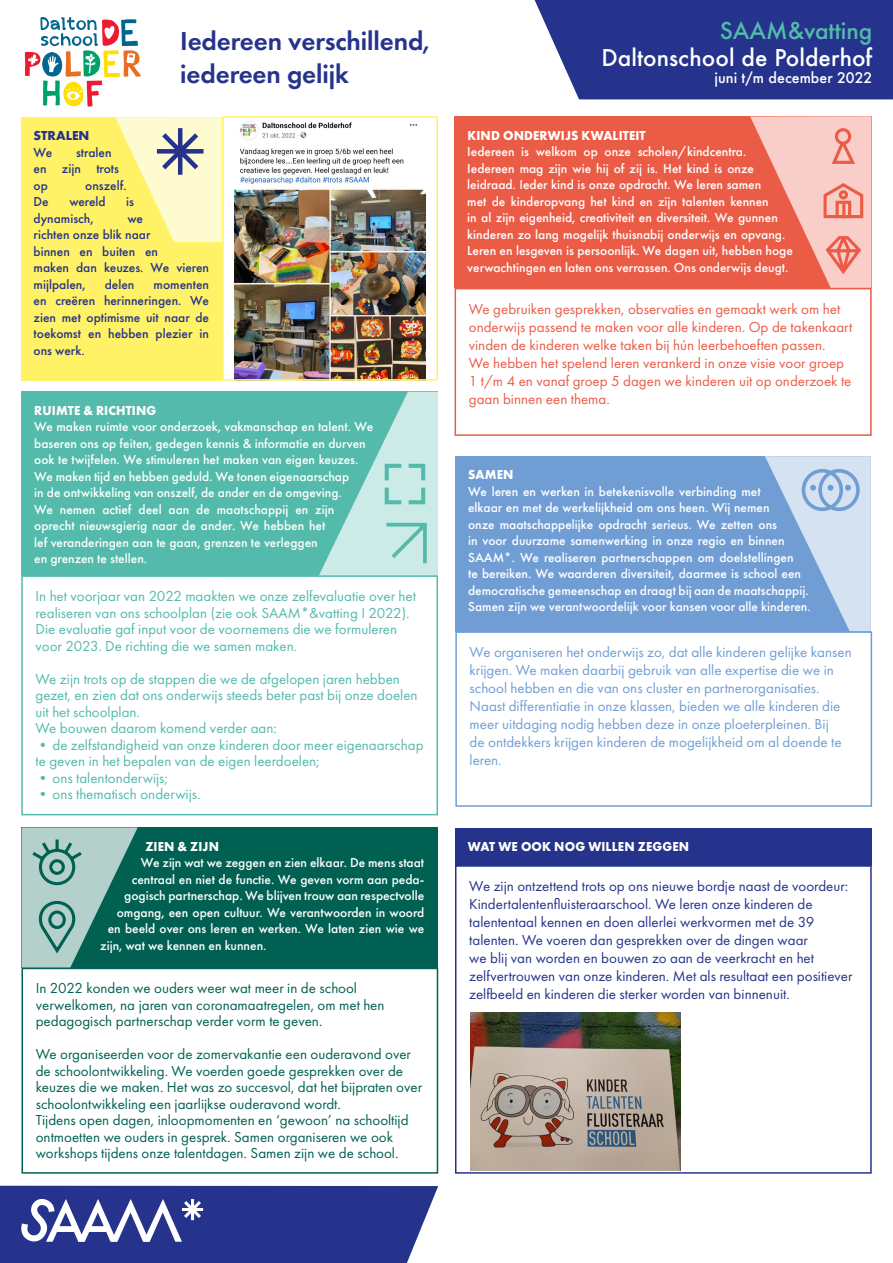
<style>
.page{position:relative;width:893px;height:1263px;background:#fff}
.page>*{position:absolute;margin:0;border:0;box-sizing:border-box;transform-origin:0 0}
.t1{font:600 27px/33px "Futura PT";letter-spacing:-.005em;color:#26338c}
.t2{font:500 22.5px "Futura";color:#fff}
.t3{font:500 22.5px "Futura";color:#54baab}
.t4{font:15px/16.5px "Futura PT";color:#006152}
.t5{font:15px/16.5px "Futura PT";color:#54baab}
.t6{font:15px/18px "Futura PT";color:#26338c}
.t7{font:15px/18px "Futura PT";color:#709ed4}
.t8{font:15px/18px "Futura PT";color:#eb5c47}
.t9{font:500 14.25px "Futura";color:#fff}
.t10{font:500 13.5px/16.5px "Futura PT";color:#fff}
.t11{font:500 13.5px/16.5px "Futura PT";color:#26338c}
.t12{font:700 13.5px "Futura PT";letter-spacing:.01em;color:#fff;scale:.95 1}
.t13{font:700 13.5px "Futura PT";color:#26338c}
</style>
<div class="page">
<div style="left:455px;top:865px;width:417px;height:309px;border:2px solid #26338c"></div>
<div style="left:455px;top:828px;width:417px;height:37px;background:#26338c"></div>
<div style="left:455px;top:117px;width:417px;height:171px;background:#eb5c47"></div>
<svg style="left:750px;top:116px;width:121px;height:172px"></svg>
<div style="left:455px;top:288px;width:417px;height:148px;border:2px solid #eb5c47"></div>
<div style="left:21px;top:117px;width:201px;height:264px;background:#fff266"></div>
<svg style="left:115px;top:117px;width:107px;height:125px"></svg>
<img style="left:234px;top:121px;width:192px;height:257px">
<div style="left:222px;top:116px;width:216px;height:265px;border:2px solid #fff266"></div>
<div style="left:535px;top:0;width:358px;height:99px;background:#26338c"></div>
<svg style="left:0;top:1186px;width:438px;height:77px;background:#3e4998"></svg>
<div style="left:455px;top:456px;width:416px;height:175px;background:#709ed4"></div>
<svg style="left:765px;top:456px;width:106px;height:175px"></svg>
<div style="left:455px;top:631px;width:417px;height:176px;border:2px solid #709ed4"></div>
<svg style="left:25px;top:17px;width:116px;height:90px"></svg>
<div style="left:22px;top:392px;width:416px;height:184px;background:#54baab"></div>
<svg style="left:319px;top:392px;width:119px;height:183px"></svg>
<div style="left:21px;top:575px;width:417px;height:240px;border:2px solid #54baab"></div>
<div style="left:22px;top:827px;width:416px;height:141px;background:#006152"></div>
<div style="left:22px;top:968px;width:416px;height:206px;border:2px solid #006152"></div>
<svg style="left:22px;top:827px;width:116px;height:141px"></svg>
<img style="left:470px;top:1012px;width:211px;height:158px">
<p class="t13" style="left:34px;top:127px;width:57px">STRALEN</p>
<p class="t11" style="left:34px;top:144px;width:20px">We</p>
<p class="t11" style="left:34px;top:144px;width:87px;text-indent:42px">stralen en zijn trots op</p>
<p class="t11" style="left:85px;top:177px;width:43px">onszelf.</p>
<h1 class="t1" style="left:180px;top:24px;width:252px">Iedereen verschillend, iedereen gelijk</h1>
<p class="t11" style="left:34px;top:194px;width:17px">De</p>
<p class="t11" style="left:69px;top:194px;width:38px">wereld</p>
<p class="t11" style="left:126px;top:194px;width:9px">is</p>
<p class="t11" style="left:34px;top:210px;width:62px">dynamisch,</p>
<p class="t11" style="left:34px;top:210px;width:177px;text-indent:94px">we<br>richten onze blik naar<br>binnen en buiten en<br>maken dan keuzes. We vieren mijlpalen,</p>
<p class="t11" style="left:105px;top:276px;width:31px">delen</p>
<p class="t11" style="left:34px;top:276px;width:177px;text-align:justify;text-indent:120px">momenten en creëren herinneringen. We zien met optimisme uit naar de toekomst en hebben plezier in ons werk.</p>
<p class="t12" style="left:34px;top:402px;width:130px">RUIMTE &amp; RICHTING</p>
<p class="t10" style="left:34px;top:418px;width:341px">We maken ruimte voor onderzoek, vakmanschap en talent. We baseren ons op feiten, gedegen kennis &amp; informatie en durven ook te twijfelen. We stimuleren het maken van eigen keuzes.<br>We maken tijd en hebben geduld. We tonen eigenaarschap<br>in de ontwikkeling van onszelf, de ander en de omgeving.<br>We nemen actief deel aan de maatschappij en zijn oprecht nieuwsgierig naar de ander. We hebben het<br>lef veranderingen aan te gaan, grenzen te verleggen<br>en grenzen te stellen.</p>
<p class="t5" style="left:36px;top:588px;width:382px">In het voorjaar van 2022 maakten we onze zelfevaluatie over het realiseren van ons schoolplan (zie ook SAAM*&amp;vatting I 2022).<br>Die evaluatie gaf input voor de voornemens die we formuleren voor 2023. De richting die we samen maken.</p>
<p class="t5" style="left:36px;top:670px;width:384px">We zijn trots op de stappen die we de afgelopen jaren hebben gezet, en zien dat ons onderwijs steeds beter past bij onze doelen uit het schoolplan.<br>We bouwen daarom komend verder aan:</p>
<p class="t5" style="left:36px;top:736px;width:390px">•de zelfstandigheid van onze kinderen door meer eigenaarschap te geven in het bepalen van de eigen leerdoelen;</p>
<p class="t5" style="left:36px;top:769px;width:134px">•ons talentonderwijs;</p>
<p class="t5" style="left:36px;top:786px;width:166px">•ons thematisch onderwijs.</p>
<p class="t12" style="left:145px;top:837px;width:79px">ZIEN &amp; ZIJN</p>
<p class="t10" style="left:141px;top:854px;width:285px">We zijn wat we zeggen en zien elkaar. De mens staat</p>
<p class="t10" style="left:132px;top:871px;width:294px">centraal en niet de functie. We geven vorm aan peda-</p>
<p class="t10" style="left:124px;top:887px;width:302px">gogisch partnerschap. We blijven trouw aan respectvolle</p>
<p class="t10" style="left:117px;top:904px;width:309px">omgang, een open cultuur. We verantwoorden in woord</p>
<p class="t10" style="left:108px;top:920px;width:318px">en beeld over ons leren en werken. We laten zien wie we</p>
<p class="t10" style="left:100px;top:937px;width:168px">zijn, wat we kennen en kunnen.</p>
<p class="t4" style="left:36px;top:980px;width:350px">In 2022 konden we ouders weer wat meer in de school verwelkomen, na jaren van coronamaatregelen, om met hen pedagogisch partnerschap verder vorm te geven.</p>
<p class="t4" style="left:36px;top:1046px;width:388px">We organiseerden voor de zomervakantie een ouderavond over de schoolontwikkeling. We voerden goede gesprekken over de keuzes die we maken. Het was zo succesvol, dat het bijpraten over schoolontwikkeling een jaarlijkse ouderavond wordt.<br>Tijdens open dagen, inloopmomenten en ‘gewoon’ na schooltijd ontmoetten we ouders in gesprek. Samen organiseren we ook workshops tijdens onze talentdagen. Samen zijn we de school.</p>
<h2 class="t3" style="left:720px;top:15px;width:154px">SAAM&amp;vatting</h2>
<h2 class="t2" style="left:602px;top:42px;width:272px">Daltonschool de Polderhof</h2>
<p class="t9" style="left:715px;top:68px;width:159px">juni t/m december 2022</p>
<p class="t12" style="left:467px;top:127px;width:189px">KIND ONDERWIJS KWALITEIT</p>
<p class="t10" style="left:467px;top:144px;width:327px">Iedereen is welkom op onze scholen/kindcentra.<br>Iedereen mag zijn wie hij of zij is. Het kind is onze leidraad. Ieder kind is onze opdracht. We leren samen<br>met de kinderopvang het kind en zijn talenten kennen<br>in al zijn eigenheid, creativiteit en diversiteit. We gunnen kinderen zo lang mogelijk thuisnabij onderwijs en opvang.<br>Leren en lesgeven is persoonlijk. We dagen uit, hebben hoge verwachtingen en laten ons verrassen. Ons onderwijs deugt.</p>
<p class="t8" style="left:469px;top:299px;width:385px">We gebruiken gesprekken, observaties en gemaakt werk om het onderwijs passend te maken voor alle kinderen. Op de takenkaart vinden de kinderen welke taken bij hún leerbehoeften passen.<br>We hebben het spelend leren verankerd in onze visie voor groep 1 t/m 4 en vanaf groep 5 dagen we kinderen uit op onderzoek te gaan binnen een thema.</p>
<p class="t12" style="left:468px;top:466px;width:49px">SAMEN</p>
<p class="t10" style="left:468px;top:483px;width:344px">We leren en werken in betekenisvolle verbinding met<br>elkaar en met de werkelijkheid om ons heen. Wij nemen<br>onze maatschappelijke opdracht serieus. We zetten ons<br>in voor duurzame samenwerking in onze regio en binnen SAAM*. We realiseren partnerschappen om doelstellingen<br>te bereiken. We waarderen diversiteit, daarmee is school een democratische gemeenschap en draagt bij aan de maatschappij.<br>Samen zijn we verantwoordelijk voor kansen voor alle kinderen.</p>
<p class="t7" style="left:470px;top:643px;width:384px">We organiseren het onderwijs zo, dat alle kinderen gelijke kansen krijgen. We maken daarbij gebruik van alle expertise die we in school hebben en die van ons cluster en partnerorganisaties.<br>Naast differentiatie in onze klassen, bieden we alle kinderen die meer uitdaging nodig hebben deze in onze ploeterpleinen. Bij<br>de ontdekkers krijgen kinderen de mogelijkheid om al doende te leren.</p>
<p class="t12" style="left:468px;top:838px;width:235px">WAT WE OOK NOG WILLEN ZEGGEN</p>
<p class="t6" style="left:469px;top:877px;width:385px">We zijn ontzettend trots op ons nieuwe bordje naast de voordeur:<br>Kindertalentenfluisteraarschool. We leren onze kinderen de talententaal kennen en doen allerlei werkvormen met de 39 talenten. We voeren dan gesprekken over de dingen waar<br>we blij van worden en bouwen zo aan de veerkracht en het zelfvertrouwen van onze kinderen. Met als resultaat een positiever zelfbeeld en kinderen die sterker worden van binnenuit.</p>
</div>
